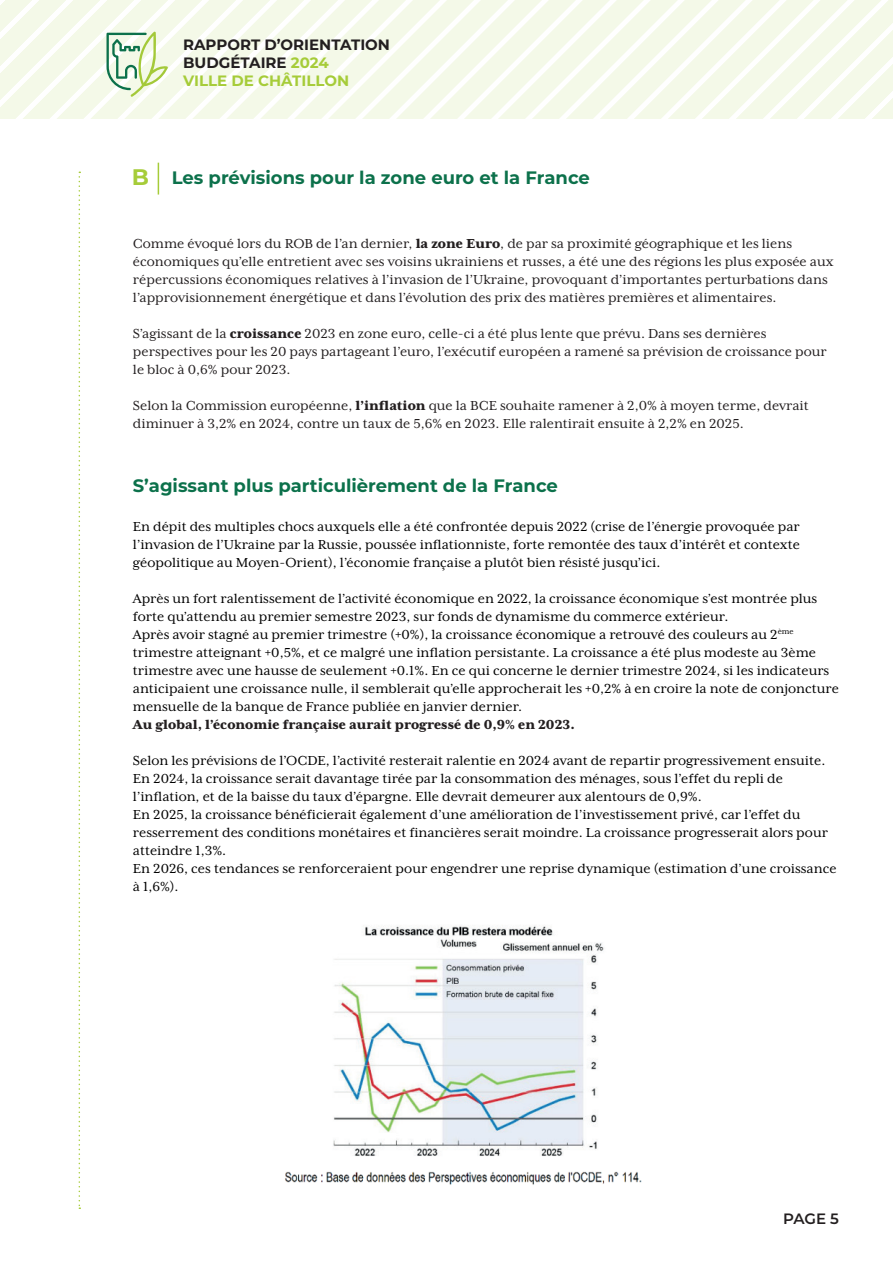
<style>
.page{position:relative;width:893px;height:1263px;background:#fff}
.page>*{position:absolute;margin:0;border:0;box-sizing:border-box;transform-origin:0 0}
.t1{font:700 18px "Montserrat";color:#0c714b}
.t2{font:15px/18px "Mrs Eaves XL Serif OT";color:#000}
.t3{font:15px/18px "Mrs Eaves XL Serif OT";color:#231f20}
.t4{font:800 15px "Mrs Eaves XL Serif OT";color:#231f20}
.t5{font:700 15px/18px "Montserrat";color:#231f20}
.t6{font:600 15px "Montserrat";color:#231f20}
.s1{color:#a6cc39}
.s2{font-size:22.5px;color:#a6cc39}
.s3{font-weight:800}
</style>
<div class="page">
<svg style="left:0;top:0;width:893px;height:119px"></svg>
<svg style="left:107px;top:32px;width:61px;height:65px"></svg>
<svg style="left:79px;top:172px;width:1px;height:1037px"></svg>
<hr style="left:158px;top:163px;width:1px;height:32px;background:#a6cc39">
<img style="left:333px;top:925px;width:271px;height:231px">
<img style="left:285px;top:1171px;width:357px;height:14px">
<p class="t5" style="left:183px;top:35px;width:208px">RAPPORT D’ORIENTATION<br>BUDGÉTAIRE <span class="s1">2024<br>VILLE DE CHÂTILLON</span></p>
<p class="t1" style="left:132px;top:164px;width:460px"><span class="s2">B</span> Les prévisions pour la zone euro et la France</p>
<p class="t3" style="left:133px;top:235px;width:702px">Comme évoqué lors du ROB de l’an dernier, <span class="s3">la zone Euro</span>, de par sa proximité géographique et les liens économiques qu’elle entretient avec ses voisins ukrainiens et russes, a été une des régions les plus exposée aux répercussions économiques relatives à l’invasion de l’Ukraine, provoquant d’importantes perturbations dans l’approvisionnement énergétique et dans l’évolution des prix des matières premières et alimentaires.</p>
<p class="t3" style="left:133px;top:325px;width:695px">S’agissant de la <span class="s3">croissance</span> 2023 en zone euro, celle-ci a été plus lente que prévu. Dans ses dernières perspectives pour les 20 pays partageant l’euro, l’exécutif européen a ramené sa prévision de croissance pour le bloc à 0,6% pour 2023.</p>
<p class="t3" style="left:133px;top:397px;width:677px">Selon la Commission européenne, <span class="s3">l’inflation</span> que la BCE souhaite ramener à 2,0% à moyen terme, devrait diminuer à 3,2% en 2024, contre un taux de 5,6% en 2023. Elle ralentirait ensuite à 2,2% en 2025.</p>
<p class="t1" style="left:133px;top:472px;width:427px">S’agissant plus particulièrement de la France</p>
<p class="t2" style="left:133px;top:518px;width:668px;text-align:justify">En dépit des multiples chocs auxquels elle a été confrontée depuis 2022 (crise de l’énergie provoquée par l’invasion de l’Ukraine par la Russie, poussée inflationniste, forte remontée des taux d’intérêt et contexte géopolitique au Moyen-Orient), l’économie française a plutôt bien résisté jusqu’ici.</p>
<p class="t2" style="left:133px;top:590px;width:707px">Après un fort ralentissement de l’activité économique en 2022, la croissance économique s’est montrée plus forte qu’attendu au premier semestre 2023, sur fonds de dynamisme du commerce extérieur.<br>Après avoir stagné au premier trimestre (+0%), la croissance économique a retrouvé des couleurs au 2<sup>ème </sup>trimestre atteignant +0,5%, et ce malgré une inflation persistante. La croissance a été plus modeste au 3ème trimestre avec une hausse de seulement +0.1%. En ce qui concerne le dernier trimestre 2024, si les indicateurs anticipaient une croissance nulle, il semblerait qu’elle approcherait les +0,2% à en croire la note de conjoncture mensuelle de la banque de France publiée en janvier dernier.</p>
<p class="t4" style="left:133px;top:716px;width:443px">Au global, l’économie française aurait progressé de 0,9% en 2023.</p>
<p class="t2" style="left:133px;top:752px;width:705px">Selon les prévisions de l’OCDE, l’activité resterait ralentie en 2024 avant de repartir progressivement ensuite.<br>En 2024, la croissance serait davantage tirée par la consommation des ménages, sous l’effet du repli de l’inflation, et de la baisse du taux d’épargne. Elle devrait demeurer aux alentours de 0,9%.<br>En 2025, la croissance bénéficierait également d’une amélioration de l’investissement privé, car l’effet du resserrement des conditions monétaires et financières serait moindre. La croissance progresserait alors pour atteindre 1,3%.<br>En 2026, ces tendances se renforceraient pour engendrer une reprise dynamique (estimation d’une croissance à 1,6%).</p>
<p class="t6" style="left:783px;top:1207px;width:57px">PAGE 5</p>
</div>
